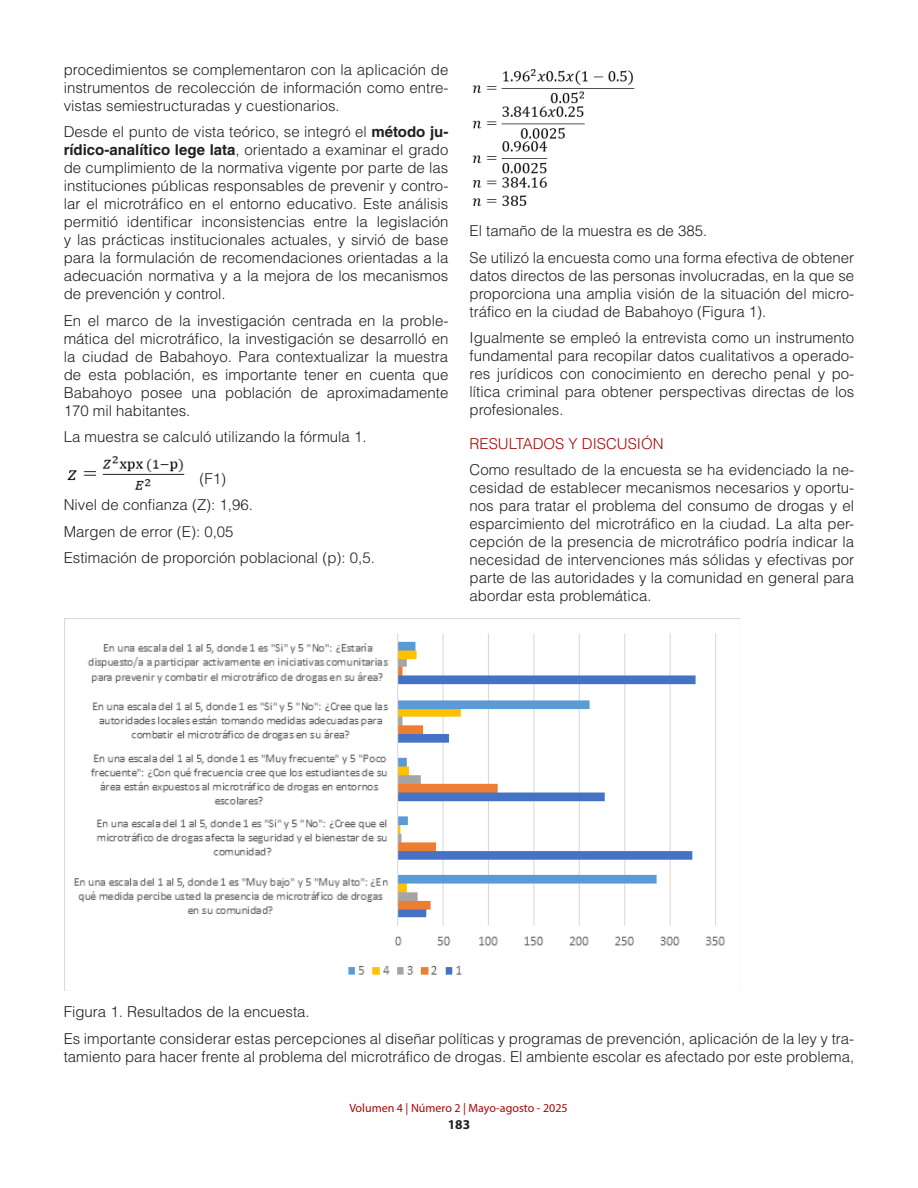
<style>
.page{position:relative;width:918px;height:1188px;background:#fff}
.page>*{position:absolute;margin:0;border:0;box-sizing:border-box;transform-origin:0 0}
.TEXTO{font:300 15px/18px "Helvetica LT Std";color:#231f20;text-align:justify}
.TITULOS_rojo{font:300 15px "Helvetica LT Std";color:#a80604}
.t1{font:700 13.5px "Myriad Pro";color:#231f20}
.t2{font:12px "Myriad Pro";color:#a80604}
.s1{font-weight:700}
</style>
<div class="page">
<img style="left:67px;top:456px;width:118px;height:34px">
<img style="left:472px;top:69px;width:162px;height:137px">
<img style="left:64px;top:619px;width:661px;height:372px">
<p class="TEXTO" style="left:64px;top:60px;width:386px">procedimientos se complementaron con la aplicación de instrumentos de recolección de información como entre&shy;vistas semiestructuradas y cuestionarios.</p>
<p class="TEXTO" style="left:64px;top:123px;width:386px">Desde el punto de vista teórico, se integró el <span class="s1">método ju&shy;rídico-analítico lege lata</span>, orientado a examinar el grado de cumplimiento de la normativa vigente por parte de las instituciones públicas responsables de prevenir y contro&shy;lar el microtráfico en el entorno educativo. Este análisis permitió identificar inconsistencias entre la legislación y las prácticas institucionales actuales, y sirvió de base para la formulación de recomendaciones orientadas a la adecuación normativa y a la mejora de los mecanismos de prevención y control.</p>
<p class="TEXTO" style="left:64px;top:311px;width:386px">En el marco de la investigación centrada en la proble&shy;mática del microtráfico, la investigación se desarrolló en la ciudad de Babahoyo. Para contextualizar la muestra de esta población, es importante tener en cuenta que Babahoyo posee una población de aproximadamente 170 mil habitantes.</p>
<p class="TEXTO" style="left:64px;top:428px;width:304px">La muestra se calculó utilizando la fórmula 1.</p>
<p class="TEXTO" style="left:200px;top:469px;width:28px">(F1)</p>
<p class="TEXTO" style="left:64px;top:496px;width:191px">Nivel de confianza (Z): 1,96.</p>
<p class="TEXTO" style="left:64px;top:522px;width:171px">Margen de error (E): 0,05</p>
<p class="TEXTO" style="left:64px;top:549px;width:313px">Estimación de proporción poblacional (p): 0,5.</p>
<p class="TEXTO" style="left:470px;top:222px;width:239px">El tamaño de la muestra es de 385.</p>
<p class="TEXTO" style="left:470px;top:248px;width:386px">Se utilizó la encuesta como una forma efectiva de obtener datos directos de las personas involucradas, en la que se proporciona una amplia visión de la situación del micro&shy;tráfico en la ciudad de Babahoyo (Figura 1).</p>
<p class="TEXTO" style="left:470px;top:329px;width:386px">Igualmente se empleó la entrevista como un instrumento fundamental para recopilar datos cualitativos a operado&shy;res jurídicos con conocimiento en derecho penal y po&shy;lítica criminal para obtener perspectivas directas de los profesionales.</p>
<p class="TITULOS_rojo" style="left:470px;top:434px;width:195px">RESULTADOS Y DISCUSIÓN</p>
<p class="TEXTO" style="left:470px;top:461px;width:386px">Como resultado de la encuesta se ha evidenciado la ne&shy;cesidad de establecer mecanismos necesarios y oportu&shy;nos para tratar el problema del consumo de drogas y el esparcimiento del microtráfico en la ciudad. La alta per&shy;cepción de la presencia de microtráfico podría indicar la necesidad de intervenciones más sólidas y efectivas por parte de las autoridades y la comunidad en general para abordar esta problemática.</p>
<p class="TEXTO" style="left:64px;top:1003px;width:247px">Figura 1. Resultados de la encuesta.</p>
<p class="TEXTO" style="left:64px;top:1029px;width:792px">Es importante considerar estas percepciones al diseñar políticas y programas de prevención, aplicación de la ley y tra&shy;tamiento para hacer frente al problema del microtráfico de drogas. El ambiente escolar es afectado por este problema,</p>
<p class="t2" style="left:349px;top:1101px;width:220px">Volumen 4 | Número 2 | Mayo-agosto - 2025</p>
<p class="t1" style="left:448px;top:1116px;width:24px">183</p>
</div>
